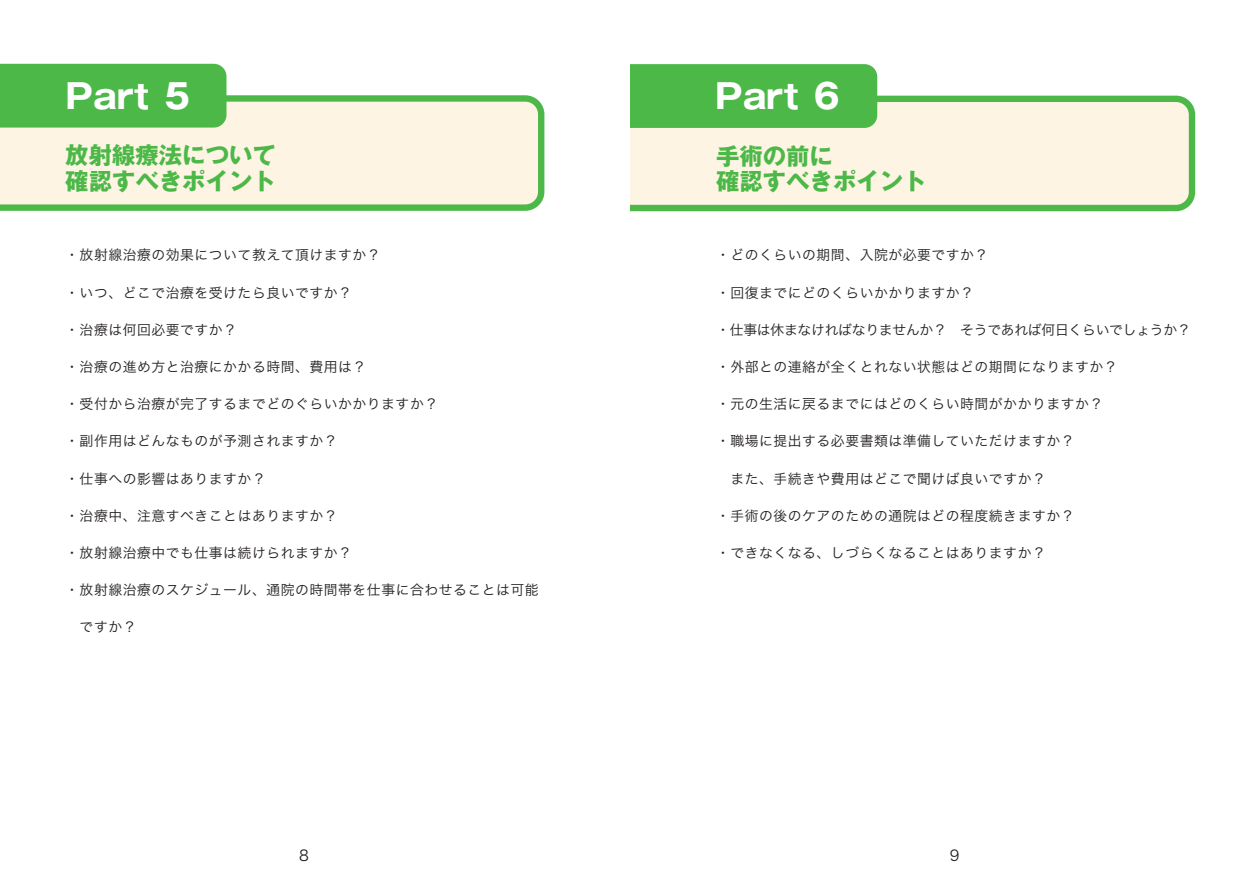
<style>
.page{position:relative;width:1259px;height:893px;background:#fff}
.page>*{position:absolute;margin:0;border:0;box-sizing:border-box;transform-origin:0 0}
.t1{font:700 34.05px "Gothic MB101 Pro";color:#fff}
.t2{font:700 23.4px/25.5px "Gothic MB101 Pro";color:#4cb848}
.t3{font:14.85px "Hira Kaku Pro W3";color:#231f20}
.t4{font:13.8px "Hira Kaku Pro W3";letter-spacing:.04em;color:#231f20}
.t5{font:13.8px "Hira Kaku Pro W3";letter-spacing:-.02em;color:#231f20}
</style>
<div class="page">
<svg style="left:0;top:95px;width:544px;height:116px;background:#eaedd3"></svg>
<div style="left:0;top:64px;width:226px;height:64px;background:#4cb848"></div>
<svg style="left:630px;top:96px;width:565px;height:115px;background:#ebedd3"></svg>
<div style="left:605px;top:64px;width:272px;height:64px;background:#4cb848;border-radius:13px"></div>
<div style="left:590px;top:58px;width:39px;height:162px;background:#fff"></div>
<h1 class="t1" style="left:66px;top:68px;width:130px">Part ５</h1>
<h2 class="t2" style="left:65px;top:140px;width:212px">放射線療法について確認すべきポイント</h2>
<p class="t4" style="left:65px;top:243px;width:317px">・放射線治療の効果について教えて頂けますか？</p>
<p class="t4" style="left:65px;top:280px;width:288px">・いつ、どこで治療を受けたら良いですか？</p>
<p class="t4" style="left:65px;top:317px;width:173px">・治療は何回必要ですか？</p>
<p class="t4" style="left:65px;top:354px;width:302px">・治療の進め方と治療にかかる時間、費用は？</p>
<p class="t4" style="left:65px;top:392px;width:374px">・受付から治療が完了するまでどのぐらいかかりますか？</p>
<p class="t4" style="left:65px;top:429px;width:274px">・副作用はどんなものが予測されますか？</p>
<p class="t4" style="left:65px;top:466px;width:202px">・仕事への影響はありますか？</p>
<p class="t4" style="left:65px;top:503px;width:274px">・治療中、注意すべきことはありますか？</p>
<p class="t4" style="left:65px;top:540px;width:288px">・放射線治療中でも仕事は続けられますか？</p>
<p class="t4" style="left:65px;top:578px;width:475px">・放射線治療のスケジュール、通院の時間帯を仕事に合わせることは可能</p>
<p class="t4" style="left:80px;top:615px;width:58px">ですか？</p>
<h1 class="t1" style="left:715px;top:68px;width:130px">Part ６</h1>
<h2 class="t2" style="left:716px;top:140px;width:212px">手術の前に<br>確認すべきポイント</h2>
<p class="t4" style="left:716px;top:243px;width:274px">・どのくらいの期間、入院が必要ですか？</p>
<p class="t4" style="left:716px;top:280px;width:259px">・回復までにどのくらいかかりますか？</p>
<p class="t5" style="left:716px;top:317px;width:476px">・仕事は休まなければなりませんか？ そうであれば何日くらいでしょうか？</p>
<p class="t4" style="left:716px;top:354px;width:403px">・外部との連絡が全くとれない状態はどの期間になりますか？</p>
<p class="t4" style="left:716px;top:392px;width:389px">・元の生活に戻るまでにはどのくらい時間がかかりますか？</p>
<p class="t4" style="left:716px;top:429px;width:360px">・職場に提出する必要書類は準備していただけますか？</p>
<p class="t4" style="left:730px;top:466px;width:317px">また、手続きや費用はどこで聞けば良いですか？</p>
<p class="t4" style="left:716px;top:503px;width:360px">・手術の後のケアのための通院はどの程度続きますか？</p>
<p class="t4" style="left:716px;top:540px;width:331px">・できなくなる、しづらくなることはありますか？</p>
<p class="t3" style="left:299px;top:843px;width:11px">8</p>
<p class="t3" style="left:950px;top:843px;width:11px">9</p>
</div>
